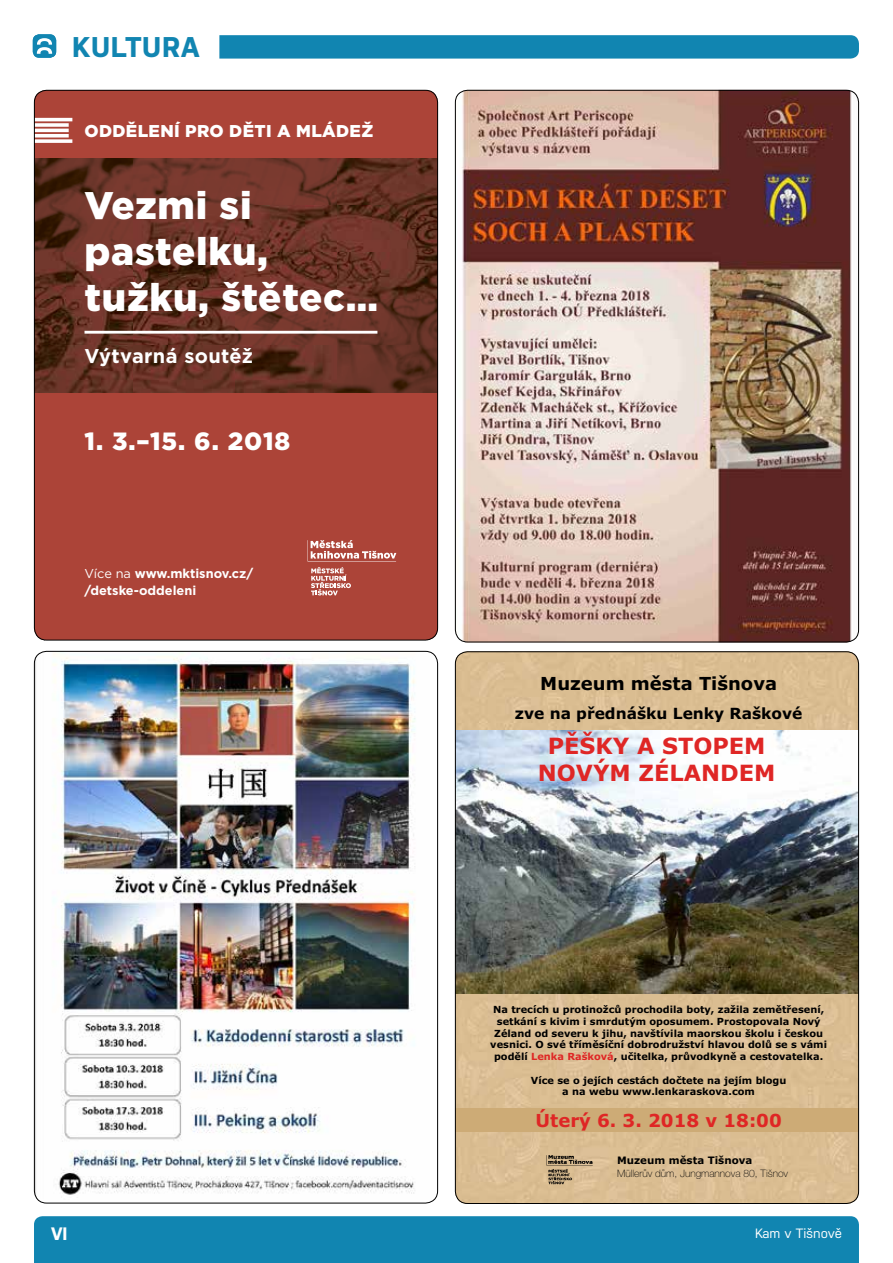
<style>
.page{position:relative;width:893px;height:1263px;background:#fff}
.page>*{position:absolute;margin:0;border:0;box-sizing:border-box;transform-origin:0 0}
.t1{font:900 38.4px/45.6px "Gotham";letter-spacing:.02em;color:#fff}
.t2{font:700 28.5px "Nudista";letter-spacing:.03em;color:#1185b1}
.t3{font:900 24.9px "Gotham";letter-spacing:.04em;color:#fff}
.t4{font:700 22.35px/26.8px "Verdana";color:#df2625;text-align:center}
.t5{font:700 19.95px "Gotham";letter-spacing:.02em;color:#fff}
.t6{font:700 18px "Verdana";color:#df2625}
.t7{font:700 18px "Verdana";color:#000}
.t8{font:700 18px "Nudista";color:#fff}
.t9{font:900 17.1px "Gotham";letter-spacing:.02em;color:#fff}
.t10{font:700 15.45px "Verdana";color:#000}
.t11{font:13.5px "Nudista";color:#fff}
.t12{font:700 12.9px/17.9px "Gotham";color:#fff}
.t13{font:100 10.2px "Helvetica Neue";color:#000}
.t14{font:700 10.2px "Verdana";color:#000}
.t15{font:700 9.75px/11.7px "Verdana";color:#000;text-align:center}
.s1{font-weight:400}
.s2{color:#df2625}
</style>
<div class="page">
<div style="left:34px;top:1216px;width:825px;height:47px;background:#1185b1"></div>
<div style="left:82px;top:35px;width:777px;height:24px;background:#1185b1;border-radius:9px"></div>
<div style="left:72px;top:31px;width:147px;height:30px;background:#fff"></div>
<div style="left:33px;top:34px;width:23px;height:24px;background:#1185b1;border-radius:6px"></div>
<svg style="left:37px;top:38px;width:15px;height:16px"></svg>
<svg style="left:34px;top:90px;width:404px;height:550px;background:#8d3d31"></svg>
<img style="left:455px;top:90px;width:404px;height:552px">
<img style="left:455px;top:651px;width:404px;height:553px">
<img style="left:457px;top:731px;width:400px;height:263px">
<img style="left:543px;top:1153px;width:53px;height:33px">
<div style="left:455px;top:1108px;width:404px;height:23px;background:#cdab76"></div>
<img style="left:35px;top:651px;width:402px;height:548px">
<h2 class="t2" style="left:72px;top:26px;width:129px">KULTURA</h2>
<h3 class="t9" style="left:85px;top:119px;width:290px">ODDĚLENÍ PRO DĚTI A MLÁDEŽ</h3>
<h1 class="t1" style="left:85px;top:183px;width:295px">Vezmi si pastelku, tužku, štětec…</h1>
<h3 class="t5" style="left:85px;top:342px;width:170px">Výtvarná soutěž</h3>
<h3 class="t3" style="left:85px;top:424px;width:207px">1. 3.–15. 6. 2018</h3>
<h3 class="t12" style="left:85px;top:564px;width:170px"><span class="s1">Více na</span> www.mktisnov.cz/ /detske-oddeleni</h3>
<h3 class="t7" style="left:540px;top:671px;width:238px">Muzeum města Tišnova</h3>
<h3 class="t10" style="left:515px;top:702px;width:289px">zve na přednášku Lenky Raškové</h3>
<h3 class="t4" style="left:538px;top:732px;width:239px">PĚŠKY A STOPEM<br>NOVÝM ZÉLANDEM</h3>
<p class="t15" style="left:490px;top:1003px;width:338px">Na trecích u protinožců prochodila boty, zažila zemětřesení, setkání s kivim i smrdutým oposumem. Prostopovala Nový Zéland od severu k jihu, navštívila maorskou školu i českou vesnici. O své tříměsíční dobrodružství hlavou dolů se s vámi podělí <span class="s2">Lenka Rašková</span>, učitelka, průvodkyně a cestovatelka.</p>
<p class="t15" style="left:531px;top:1074px;width:257px">Více se o jejích cestách dočtete na jejím blogu a na webu www.lenkaraskova.com</p>
<h3 class="t6" style="left:535px;top:1108px;width:248px">Úterý 6. 3. 2018 v 18:00</h3>
<p class="t14" style="left:617px;top:1153px;width:137px">Muzeum města Tišnova</p>
<p class="t13" style="left:617px;top:1165px;width:173px">Müllerův dům, Jungmannova 80, Tišnov</p>
<h3 class="t8" style="left:51px;top:1220px;width:18px">VI</h3>
<h3 class="t11" style="left:755px;top:1224px;width:88px">Kam v Tišnově</h3>
</div>
